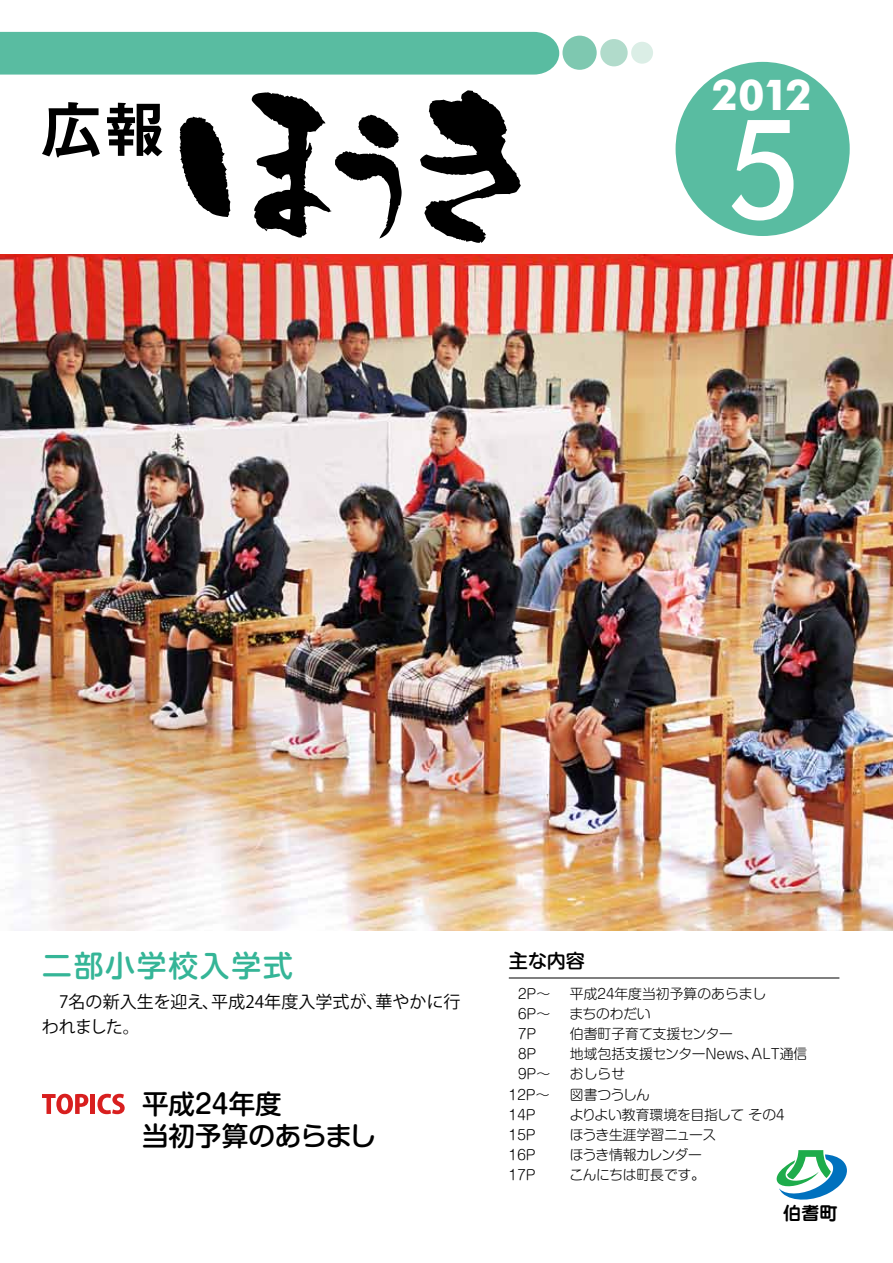
<style>
.page{position:relative;width:893px;height:1263px;background:#fff}
.page>*{position:absolute;margin:0;border:0;box-sizing:border-box;transform-origin:0 0}
.t1{font:500 138.15px "Futura BT";color:#fff;scale:.9 1}
.t2{font:62.25px "Midashi Go Pr 6 MB31";color:#000}
.t3{font:700 42.45px "Futura BT";color:#fff}
.t4{font:500 29.7px "Shin M Go Pro";letter-spacing:.06em;color:#35b597}
.t5{font:500 26.55px/32px "Shin M Go Pro";color:#000}
.t6{font:500 19.2px "Shin M Go Pro";color:#000}
.t7{font:700 18.15px "Jun 501 Pro";color:#000}
.t8{font:16.95px/25.5px "Koz Go Pro";letter-spacing:.005em;color:#000}
.t9{font:300 13.8px "Shin M Go Pro";color:#000}
.t10{font:300 13.8px "Shin M Go Pro";letter-spacing:-.025em;color:#000}
.t11{font:300 13.8px "Shin M Go Pro";letter-spacing:-.045em;color:#000}
</style>
<div class="page">
<svg style="left:776px;top:1150px;width:71px;height:50px"></svg>
<div style="left:0;top:32px;width:559px;height:43px;background:#59bca1"></div>
<div style="left:562px;top:36px;width:35px;height:34px;background:#7ec8b0;border-radius:50%"></div>
<div style="left:600px;top:39px;width:28px;height:27px;background:#b1dbcb;border-radius:50%"></div>
<div style="left:631px;top:42px;width:22px;height:22px;background:#dbeee6;border-radius:50%"></div>
<img style="left:0;top:254px;width:893px;height:676px">
<svg style="left:42px;top:1094px;width:46px;height:20px"></svg>
<hr style="left:91px;top:1094px;width:4px;height:20px;background:#d81f1f">
<svg style="left:97px;top:1094px;width:28px;height:20px"></svg>
<hr style="left:509px;top:978px;width:330px;height:1px;background:#000">
<svg style="left:180px;top:116px;width:50px;height:101px"></svg>
<svg style="left:252px;top:92px;width:150px;height:147px"></svg>
<svg style="left:420px;top:90px;width:101px;height:153px"></svg>
<div style="left:676px;top:62px;width:174px;height:174px;background:#59bca1;border-radius:50%"></div>
<h2 class="t2" style="left:41px;top:80px;width:126px">広報</h2>
<h3 class="t3" style="left:711px;top:69px;width:102px">2012</h3>
<h1 class="t1" style="left:727px;top:85px;width:85px">5</h1>
<h3 class="t4" style="left:42px;top:942px;width:252px">二部小学校入学式</h3>
<p class="t8" style="left:42px;top:989px;width:420px">　7名の新入生を迎え、平成24年度入学式が、華やかに行われました。</p>
<h3 class="t5" style="left:142px;top:1084px;width:236px">平成24年度<br>当初予算のあらまし</h3>
<h3 class="t6" style="left:509px;top:945px;width:78px">主な内容</h3>
<p class="t9" style="left:518px;top:982px;width:34px">2P～</p>
<p class="t9" style="left:570px;top:982px;width:198px">平成24年度当初予算のあらまし</p>
<p class="t9" style="left:518px;top:1002px;width:34px">6P～</p>
<p class="t9" style="left:569px;top:1002px;width:83px">まちのわだい</p>
<p class="t9" style="left:518px;top:1022px;width:20px">7P</p>
<p class="t9" style="left:570px;top:1022px;width:164px">伯耆町子育て支援センター</p>
<p class="t9" style="left:518px;top:1043px;width:20px">8P</p>
<p class="t9" style="left:570px;top:1043px;width:239px">地域包括支援センターNews、ALT通信</p>
<p class="t9" style="left:518px;top:1063px;width:34px">9P～</p>
<p class="t9" style="left:570px;top:1063px;width:57px">おしらせ</p>
<p class="t9" style="left:509px;top:1083px;width:42px">12P～</p>
<p class="t9" style="left:570px;top:1083px;width:82px">図書つうしん</p>
<p class="t9" style="left:509px;top:1103px;width:28px">14P</p>
<p class="t9" style="left:570px;top:1103px;width:216px">よりよい教育環境を目指して その4</p>
<p class="t9" style="left:509px;top:1123px;width:28px">15P</p>
<p class="t10" style="left:570px;top:1123px;width:148px">ほうき生涯学習ニュース</p>
<p class="t9" style="left:509px;top:1144px;width:28px">16P</p>
<p class="t11" style="left:570px;top:1144px;width:134px">ほうき情報カレンダー</p>
<p class="t9" style="left:509px;top:1164px;width:28px">17P</p>
<p class="t10" style="left:569px;top:1164px;width:137px">こんにちは町長です。</p>
<h3 class="t7" style="left:783px;top:1199px;width:56px">伯耆町</h3>
</div>
